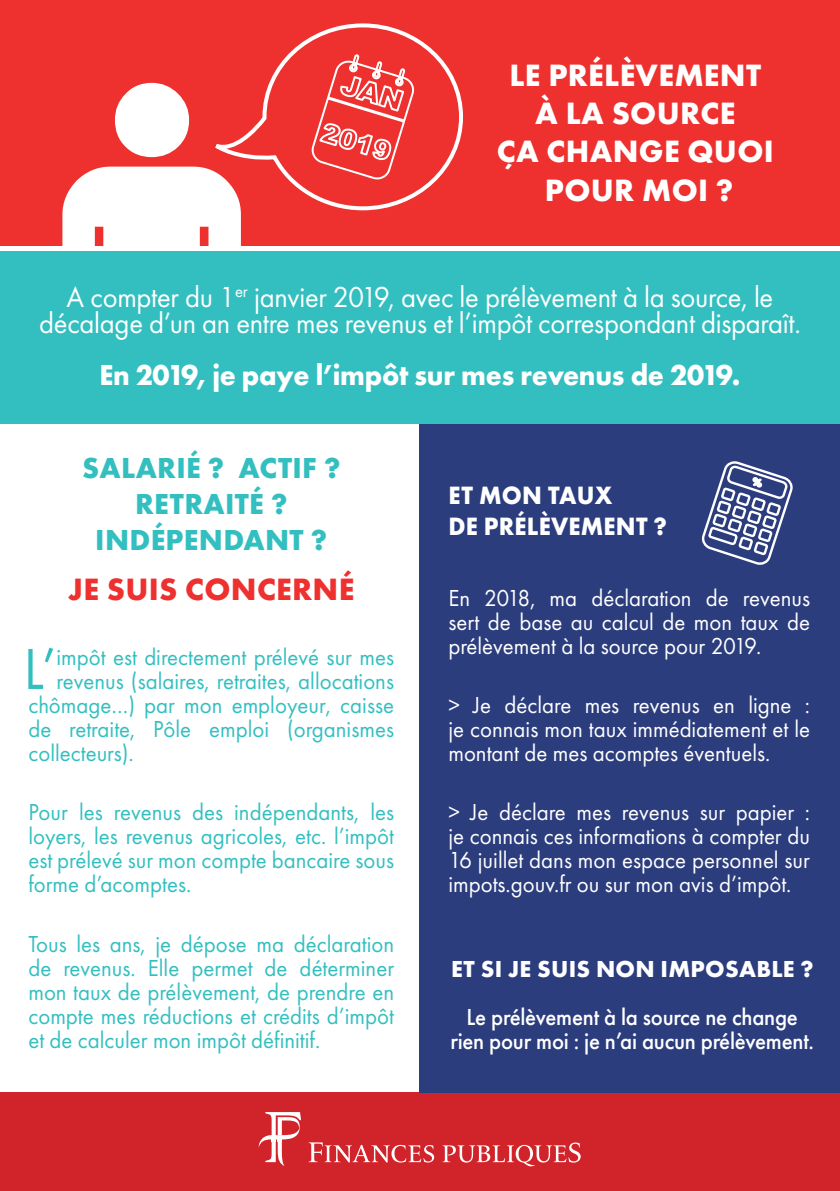
<style>
.page{position:relative;width:840px;height:1191px;background:#fff}
.page>*{position:absolute;margin:0;border:0;box-sizing:border-box;transform-origin:0 0}
.t1{font:60px "Futura PT";color:#33bfc0;scale:.95 1}
.t2{font:700 32px "Futura PT";letter-spacing:.01em;color:#fff}
.t3{font:700 32px "Futura PT";letter-spacing:.01em;color:#ee302f}
.t4{font:30px/26px "Futura PT";letter-spacing:-.01em;color:#fff;text-align:center;scale:.95 1}
.t5{font:700 30px "Futura PT";letter-spacing:-.01em;color:#fff;scale:.95 1}
.t6{font:700 30px "Futura PT";letter-spacing:.01em;color:#33bfc0}
.t7{font:700 26px/31.2px "Futura PT";letter-spacing:.01em;color:#fff;scale:.95 1}
.t8{font:24px/24px "Futura PT";color:#33bfc0;text-align:justify;scale:.95 1}
.t9{font:24px/24px "Futura PT";color:#fff;text-align:justify;scale:.95 1}
.t10{font:500 24px/24px "Futura PT";letter-spacing:-.01em;color:#fff;text-align:center;scale:.95 1}
.t11{font:700 24px "Futura PT";letter-spacing:.01em;color:#fff}
</style>
<div class="page">
<div style="left:0;top:1092px;width:839px;height:99px;background:#d1232a"></div>
<div style="left:0;top:0;width:839px;height:246px;background:#ee302f"></div>
<div style="left:419px;top:424px;width:420px;height:668px;background:#2c3d7e"></div>
<svg style="left:258px;top:1112px;width:43px;height:54px"></svg>
<svg style="left:308px;top:1142px;width:126px;height:20px"></svg>
<svg style="left:442px;top:1142px;width:138px;height:24px"></svg>
<svg style="left:701px;top:461px;width:91px;height:104px"></svg>
<svg style="left:62px;top:167px;width:179px;height:79px;background:#fdf0f0"></svg>
<svg style="left:115px;top:83px;width:74px;height:74px"></svg>
<div style="left:0;top:251px;width:839px;height:173px;background:#33bfc0"></div>
<svg style="left:212px;top:23px;width:251px;height:189px"></svg>
<p class="t2" style="left:509px;top:54px;width:253px">LE PRÉLÈVEMENT</p>
<p class="t2" style="left:535px;top:93px;width:201px">À LA SOURCE</p>
<p class="t2" style="left:496px;top:131px;width:278px">ÇA CHANGE QUOI</p>
<p class="t2" style="left:544px;top:169px;width:190px">POUR MOI ?</p>
<p class="t4" style="left:39px;top:283px;width:802px">A compter du 1<sup>er</sup> janvier 2019, avec le prélèvement à la source, le décalage d’un an entre mes revenus et l’impôt correspondant disparaît.</p>
<p class="t5" style="left:99px;top:355px;width:676px">En 2019, je paye l’impôt sur mes revenus de 2019.</p>
<p class="t6" style="left:82px;top:449px;width:259px">SALARIÉ ? ACTIF ?</p>
<p class="t6" style="left:135px;top:485px;width:154px">RETRAITÉ ?</p>
<p class="t6" style="left:95px;top:521px;width:233px">INDÉPENDANT ?</p>
<p class="t3" style="left:68px;top:568px;width:288px">JE SUIS CONCERNÉ</p>
<p class="t1" style="left:23px;top:633px;width:36px">L’</p>
<p class="t8" style="left:56px;top:645px;width:356px">impôt est directement prélevé sur mes</p>
<p class="t8" style="left:56px;top:669px;width:356px">revenus (salaires, retraites, allocations</p>
<p class="t8" style="left:28px;top:693px;width:386px">chômage…) par mon employeur, caisse</p>
<p class="t8" style="left:28px;top:717px;width:386px">de retraite, Pôle emploi (organismes</p>
<p class="t8" style="left:28px;top:741px;width:112px">collecteurs).</p>
<p class="t8" style="left:28px;top:800px;width:386px">Pour les revenus des indépendants, les loyers, les revenus agricoles, etc. l’impôt est prélevé sur mon compte bancaire sous forme d’acomptes.</p>
<p class="t8" style="left:28px;top:931px;width:386px">Tous les ans, je dépose ma déclaration de revenus. Elle permet de déterminer mon taux de prélèvement, de prendre en compte mes réductions et crédits d’impôt et de calculer mon impôt définitif.</p>
<p class="t7" style="left:448px;top:479px;width:231px">ET MON TAUX<br>DE PRÉLÈVEMENT ?</p>
<p class="t9" style="left:448px;top:585px;width:382px">En 2018, ma déclaration de revenus sert de base au calcul de mon taux de prélèvement à la source pour 2019.</p>
<p class="t9" style="left:448px;top:693px;width:382px">&gt; Je déclare mes revenus en ligne : je connais mon taux immédiatement et le montant de mes acomptes éventuels.</p>
<p class="t9" style="left:448px;top:800px;width:382px">&gt; Je déclare mes revenus sur papier : je connais ces informations à compter du 16 juillet dans mon espace personnel sur impots.gouv.fr ou sur mon avis d’impôt.</p>
<p class="t11" style="left:451px;top:953px;width:364px">ET SI JE SUIS NON IMPOSABLE ?</p>
<p class="t10" style="left:450px;top:1004px;width:384px">Le prélèvement à la source ne change rien pour moi : je n’ai aucun prélèvement.</p>
</div>
